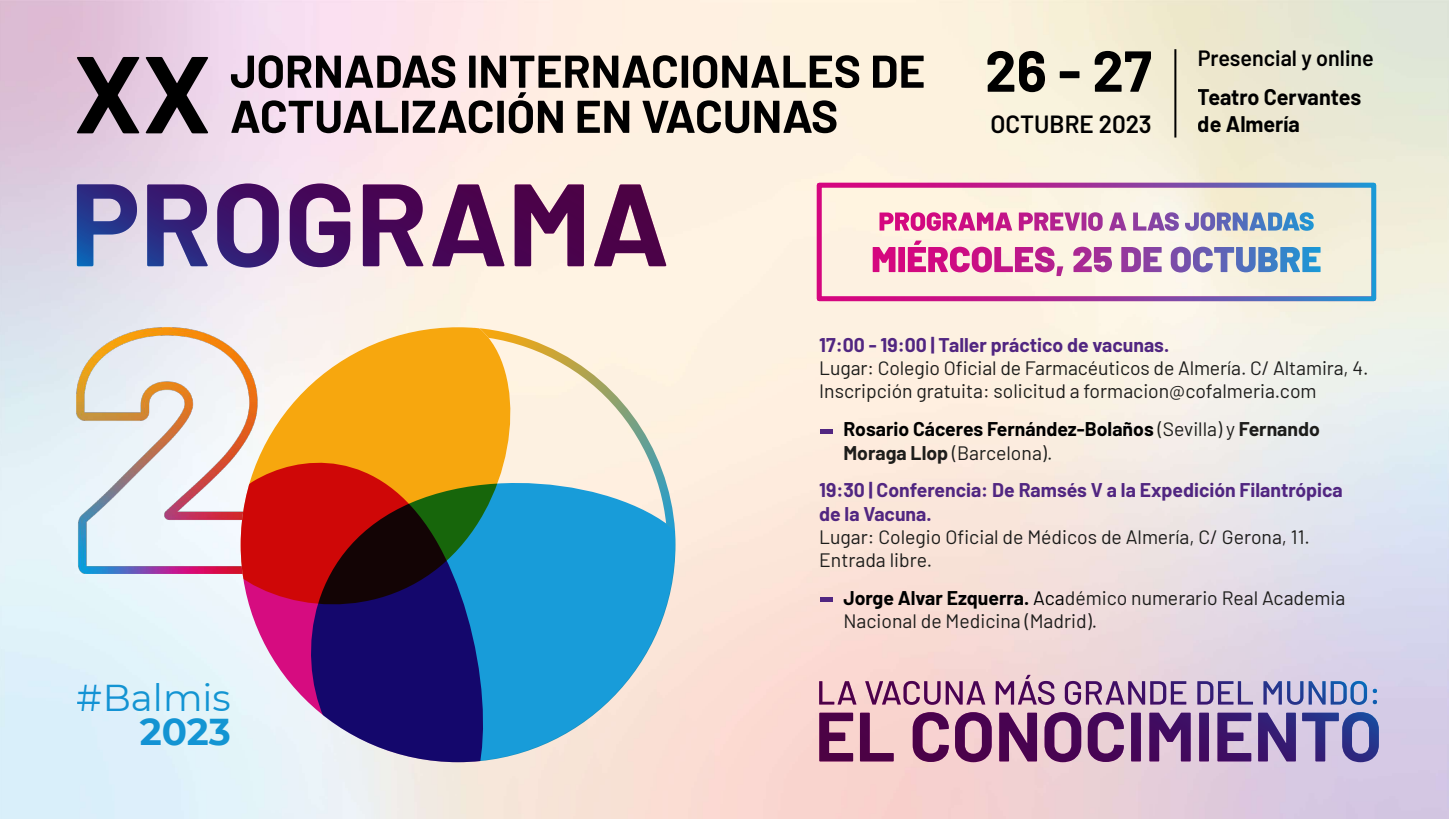
<style>
.page{position:relative;width:1449px;height:819px;background:#fff}
.page>*{position:absolute;margin:0;border:0;box-sizing:border-box;transform-origin:0 0}
.t1{font:700 57.6px "Barlow";color:#000}
.t2{font:37.28px "Montserrat";color:#169cd8}
.t3{font:700 37.28px "Montserrat";color:#169cd8}
.t4{font:600 24.83px "Barlow";color:#000}
.t5{font:700 22.05px/27.6px "Barlow";color:#000}
.t6{font:600 22.05px "Barlow";color:#000}
.t7{font:19.42px/23.2px "Barlow";color:#1d1d1b}
.t8{font:700 19.42px/23.2px "Barlow";color:#512681}
.t9{font:700 19.42px/23.2px "Barlow";color:#000}
.s1{font-weight:400;color:#1d1d1b}
.s2{color:#1d1d1b}
.s3{font-weight:700;color:#000}
.s4{color:#000}
</style>
<div class="page">
<img style="left:0;top:0;width:1449px;height:819px">
<svg style="left:77px;top:55px;width:846px;height:78px;background:#9a8e8e"></svg>
<hr style="left:820px;top:430px;width:12px;height:4px;background:#512681">
<hr style="left:820px;top:597px;width:12px;height:4px;background:#512681">
<div style="left:817px;top:183px;width:559px;height:118px;border:5px solid #fff"></div>
<svg style="left:1164px;top:212px;width:149px;height:19px;background:#94a3c8"></svg>
<hr style="left:1174px;top:49px;width:2px;height:88px;background:#000">
<svg style="left:77px;top:183px;width:157px;height:84px;background:#837cb0"></svg>
<svg style="left:234px;top:183px;width:432px;height:84px;background:#a781a2"></svg>
<img style="left:77px;top:327px;width:133px;height:247px">
<svg style="left:210px;top:324px;width:470px;height:468px"></svg>
<svg style="left:483px;top:531px;width:192px;height:231px;background:#4dacd8"></svg>
<svg style="left:241px;top:327px;width:269px;height:277px;fill:#f7a70e"></svg>
<svg style="left:241px;top:463px;width:242px;height:299px;background:#72395f"></svg>
<svg style="left:458px;top:327px;width:217px;height:204px;background:#cccfb1"></svg>
<svg style="left:903px;top:674px;width:464px;height:30px;background:#b8a0be"></svg>
<svg style="left:1087px;top:712px;width:291px;height:50px;background:#8c72a6"></svg>
<h2 class="t2" style="left:77px;top:671px;width:155px">#Balmis</h2>
<h2 class="t3" style="left:140px;top:704px;width:93px">2023</h2>
<h1 class="t1" style="left:985px;top:28px;width:168px">26 - 27</h1>
<p class="t4" style="left:990px;top:106px;width:163px">OCTUBRE 2023</p>
<p class="t6" style="left:1197px;top:42px;width:178px">Presencial y online</p>
<p class="t5" style="left:1197px;top:81px;width:165px">Teatro Cervantes de Almería</p>
<p class="t8" style="left:819px;top:331px;width:351px">17:00 - 19:00 | Taller práctico de vacunas.</p>
<p class="t7" style="left:819px;top:355px;width:551px">Lugar: Colegio Oficial de Farmacéuticos de Almería. C/ Altamira, 4.<br>Inscripción gratuita: solicitud a formacion@cofalmeria.com</p>
<p class="t9" style="left:843px;top:416px;width:478px">Rosario Cáceres Fernández-Bolaños <span class="s1">(Sevilla) y</span> <span class="s2">Fernando<br>Moraga Llop</span> <span class="s1">(Barcelona).</span></p>
<p class="t8" style="left:819px;top:477px;width:525px">19:30 | Conferencia: De Ramsés V a la Expedición Filantrópica de la Vacuna.</p>
<p class="t7" style="left:819px;top:524px;width:492px">Lugar: Colegio Oficial de Médicos de Almería, C/ Gerona, 11.<br>Entrada libre.</p>
<p class="t7" style="left:843px;top:585px;width:503px"><span class="s3">Jorge Alvar Ezquerra.</span> <span class="s4">Aca</span>démico numerario Real Academia<br>Nacional de Medicina (Madrid).</p>
</div>
